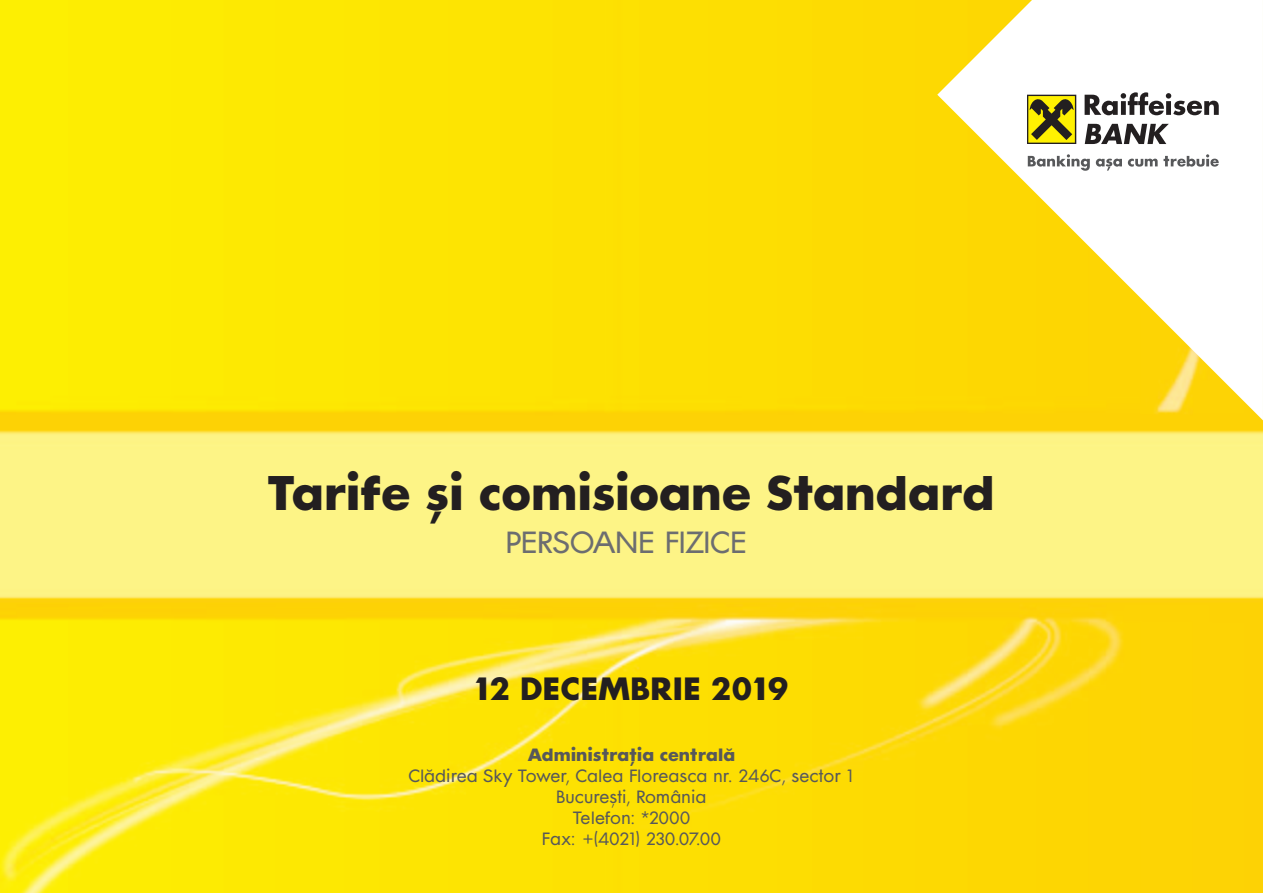
<style>
.page{position:relative;width:1263px;height:893px;background:#fff}
.page>*{position:absolute;margin:0;border:0;box-sizing:border-box;transform-origin:0 0}
.t1{font:700 47.55px "Raiffeisen RO";letter-spacing:-.01em;color:#231f20}
.t2{font:700 31.5px "Raiffeisen RO";color:#231f20}
.t3{font:30px "Raiffeisen RO";letter-spacing:-.01em;color:#6c6d70}
.t4{font:17.4px/20.9px "Raiffeisen RO";letter-spacing:-.005em;color:#57585a;text-align:center}
.t5{font:700 17.4px "Raiffeisen RO";letter-spacing:-.005em;color:#57585a}
</style>
<div class="page">
<img style="left:0;top:0;width:1263px;height:893px">
<svg style="left:937px;top:0;width:326px;height:420px"></svg>
<div style="left:1027px;top:95px;width:49px;height:49px;background:#231f20"></div>
<div style="left:1028px;top:96px;width:47px;height:47px;background:#fff101"></div>
<svg style="left:1030px;top:99px;width:43px;height:41px"></svg>
<svg style="left:1084px;top:92px;width:135px;height:23px"></svg>
<svg style="left:1085px;top:124px;width:84px;height:20px"></svg>
<svg style="left:1028px;top:154px;width:62px;height:17px"></svg>
<svg style="left:1096px;top:159px;width:26px;height:12px"></svg>
<svg style="left:1128px;top:159px;width:29px;height:8px"></svg>
<svg style="left:1163px;top:154px;width:56px;height:13px"></svg>
<h1 class="t1" style="left:267px;top:476px;width:729px">Tarife şi comisioane Standard</h1>
<h3 class="t3" style="left:506px;top:531px;width:243px">PERSOANE FIZICE</h3>
<h2 class="t2" style="left:475px;top:677px;width:316px">12 DECEMBRIE 2019</h2>
<p class="t5" style="left:528px;top:749px;width:209px">Administraţia centrală</p>
<p class="t4" style="left:408px;top:767px;width:448px">Cl`direa Sky Tower, Calea Floreasca nr. 246C, sector 1<br>Bucureşti, România<br>Telefon: *2000<br>Fax: +(4021) 230.07.00</p>
</div>
